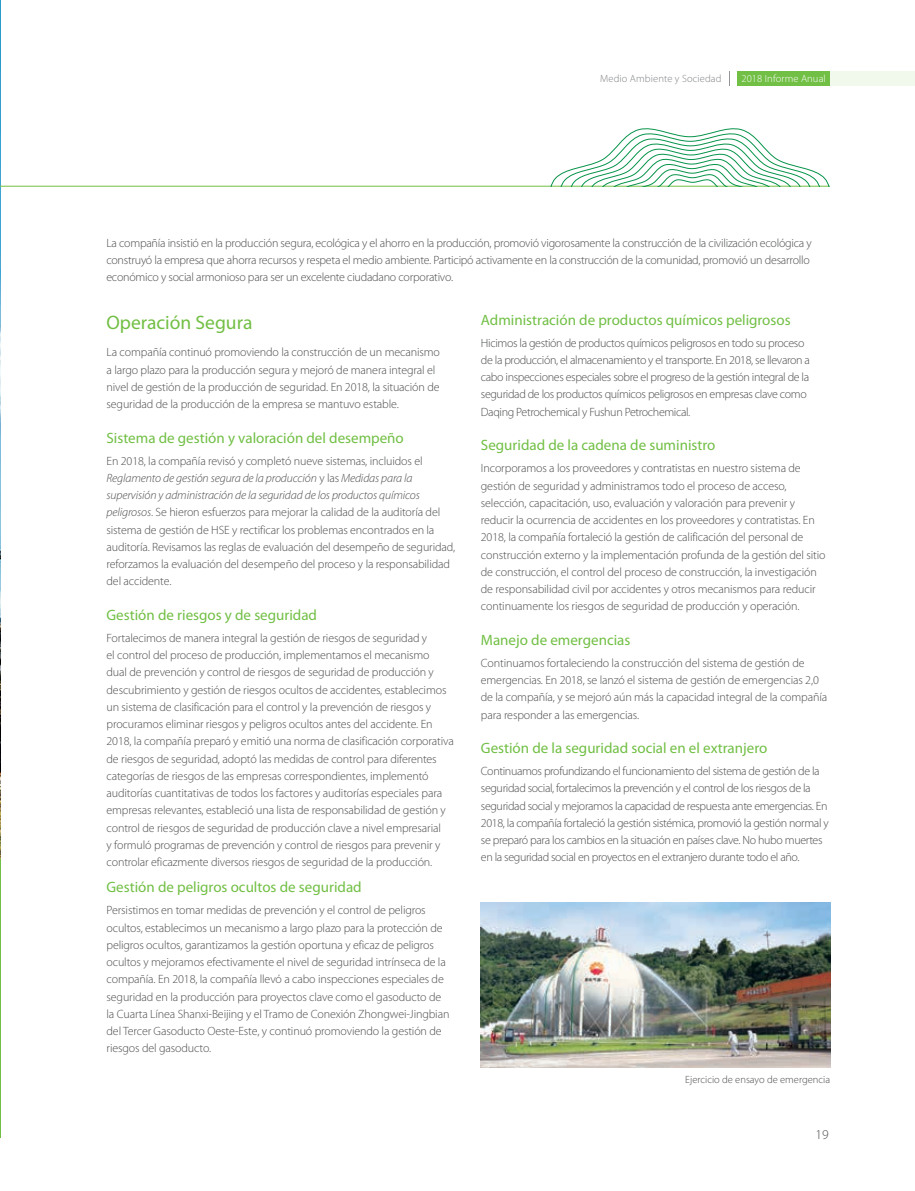
<style>
.page{position:relative;width:915px;height:1191px;background:#fff}
.page>*{position:absolute;margin:0;border:0;box-sizing:border-box;transform-origin:0 0}
.t1{font:19.5px "Myriad Pro";color:#71bf44}
.t2{font:15px "Myriad Pro";color:#71bf44}
.t3{font:300 13.5px "Myriad Pro";color:#4b4c4d}
.t4{font:300 12px/17.2px "Myriad Pro";letter-spacing:-.01em;color:#4b4c4d}
.t5{font:300 12px/17.2px "Myriad Pro";letter-spacing:-.03em;color:#4b4c4d}
.t6{font:300 10.5px "Myriad Pro";color:#4b4c4d}
.t7{font:300 10.5px "Myriad Pro";letter-spacing:.01em;color:#808285}
.t8{font:300 10.5px "Myriad Pro";letter-spacing:.01em;color:#fff}
.s1{font-style:italic}
</style>
<div class="page">
<img style="left:0;top:0;width:1px;height:993px">
<hr style="left:0;top:186px;width:829px;height:1px;background:#71bf44">
<img style="left:480px;top:902px;width:349px;height:165px">
<svg style="left:522px;top:128px;width:307px;height:59px"></svg>
<div style="left:737px;top:71px;width:92px;height:15px;background:#71bf44"></div>
<div style="left:829px;top:71px;width:85px;height:15px;background:#f1f8ec"></div>
<p class="t7" style="left:600px;top:73px;width:123px">Medio Ambiente y Sociedad</p>
<p class="t8" style="left:741px;top:73px;width:86px">2018 Informe Anual</p>
<p class="t4" style="left:106px;top:234px;width:706px">La compañía insistió en la producción segura, ecológica y el ahorro en la producción, promovió vigorosamente la construcción de la civilización ecológica y construyó la empresa que ahorra recursos y respeta el medio ambiente. Participó activamente en la construcción de la comunidad, promovió un desarrollo económico y social armonioso para ser un excelente ciudadano corporativo.</p>
<h1 class="t1" style="left:106px;top:311px;width:147px">Operación Segura</h1>
<p class="t4" style="left:106px;top:344px;width:335px">La compañía continuó promoviendo la construcción de un mecanismo a largo plazo para la producción segura y mejoró de manera integral el nivel de gestión de la producción de seguridad. En 2018, la situación de seguridad de la producción de la empresa se mantuvo estable.</p>
<p class="t2" style="left:106px;top:429px;width:299px">Sistema de gestión y valoración del desempeño</p>
<p class="t4" style="left:106px;top:452px;width:350px">En 2018, la compañía revisó y completó nueve sistemas, incluidos el <span class="s1">Reglamento de gestión segura de la producción</span> y las <span class="s1">Medidas para la supervisión y administración de la seguridad de los productos químicos peligrosos</span>. Se hieron esfuerzos para mejorar la calidad de la auditoría del sistema de gestión de HSE y rectificar los problemas encontrados en la auditoría. Revisamos las reglas de evaluación del desempeño de seguridad, reforzamos la evaluación del desempeño del proceso y la responsabilidad del accidente.</p>
<p class="t2" style="left:106px;top:607px;width:212px">Gestión de riesgos y de seguridad</p>
<p class="t4" style="left:106px;top:629px;width:349px">Fortalecimos de manera integral la gestión de riesgos de seguridad y<br>el control del proceso de producción, implementamos el mecanismo<br>dual de prevención y control de riesgos de seguridad de producción y descubrimiento y gestión de riesgos ocultos de accidentes, establecimos un sistema de clasificación para el control y la prevención de riesgos y procuramos eliminar riesgos y peligros ocultos antes del accidente. En 2018, la compañía preparó y emitió una norma de clasificación corporativa de riesgos de seguridad, adoptó las medidas de control para diferentes categorías de riesgos de las empresas correspondientes, implementó auditorías cuantitativas de todos los factores y auditorías especiales para empresas relevantes, estableció una lista de responsabilidad de gestión y control de riesgos de seguridad de producción clave a nivel empresarial<br>y formuló programas de prevención y control de riesgos para prevenir y controlar eficazmente diversos riesgos de seguridad de la producción.</p>
<p class="t2" style="left:106px;top:879px;width:256px">Gestión de peligros ocultos de seguridad</p>
<p class="t4" style="left:106px;top:902px;width:344px">Persistimos en tomar medidas de prevención y el control de peligros ocultos, establecimos un mecanismo a largo plazo para la protección de peligros ocultos, garantizamos la gestión oportuna y eficaz de peligros ocultos y mejoramos efectivamente el nivel de seguridad intrínseca de la compañía. En 2018, la compañía llevó a cabo inspecciones especiales de seguridad en la producción para proyectos clave como el gasoducto de la Cuarta Línea Shanxi-Beijing y el Tramo de Conexión Zhongwei-Jingbian del Tercer Gasoducto Oeste-Este, y continuó promoviendo la gestión de riesgos del gasoducto.</p>
<p class="t2" style="left:480px;top:312px;width:311px">Administración de productos químicos peligrosos</p>
<p class="t5" style="left:480px;top:334px;width:330px">Hicimos la gestión de productos químicos peligrosos en todo su proceso de la producción, el almacenamiento y el transporte. En 2018, se llevaron a cabo inspecciones especiales sobre el progreso de la gestión integral de la seguridad de los productos químicos peligrosos en empresas clave como Daqing Petrochemical y Fushun Petrochemical.</p>
<p class="t2" style="left:480px;top:437px;width:236px">Seguridad de la cadena de suministro</p>
<p class="t4" style="left:480px;top:460px;width:346px">Incorporamos a los proveedores y contratistas en nuestro sistema de gestión de seguridad y administramos todo el proceso de acceso, selección, capacitación, uso, evaluación y valoración para prevenir y reducir la ocurrencia de accidentes en los proveedores y contratistas. En 2018, la compañía fortaleció la gestión de calificación del personal de construcción externo y la implementación profunda de la gestión del sitio de construcción, el control del proceso de construcción, la investigación de responsabilidad civil por accidentes y otros mecanismos para reducir continuamente los riesgos de seguridad de producción y operación.</p>
<p class="t2" style="left:480px;top:632px;width:151px">Manejo de emergencias</p>
<p class="t4" style="left:480px;top:654px;width:348px">Continuamos fortaleciendo la construcción del sistema de gestión de emergencias. En 2018, se lanzó el sistema de gestión de emergencias 2,0 de la compañía, y se mejoró aún más la capacidad integral de la compañía para responder a las emergencias.</p>
<p class="t2" style="left:480px;top:740px;width:288px">Gestión de la seguridad social en el extranjero</p>
<p class="t5" style="left:480px;top:762px;width:349px">Continuamos profundizando el funcionamiento del sistema de gestión de la seguridad social, fortalecimos la prevención y el control de los riesgos de la seguridad social y mejoramos la capacidad de respuesta ante emergencias. En 2018, la compañía fortaleció la gestión sistémica, promovió la gestión normal y se preparó para los cambios en la situación en países clave. No hubo muertes en la seguridad social en proyectos en el extranjero durante todo el año.</p>
<p class="t6" style="left:685px;top:1073px;width:146px">Ejercicio de ensayo de emergencia</p>
<p class="t3" style="left:815px;top:1126px;width:15px">19</p>
</div>
